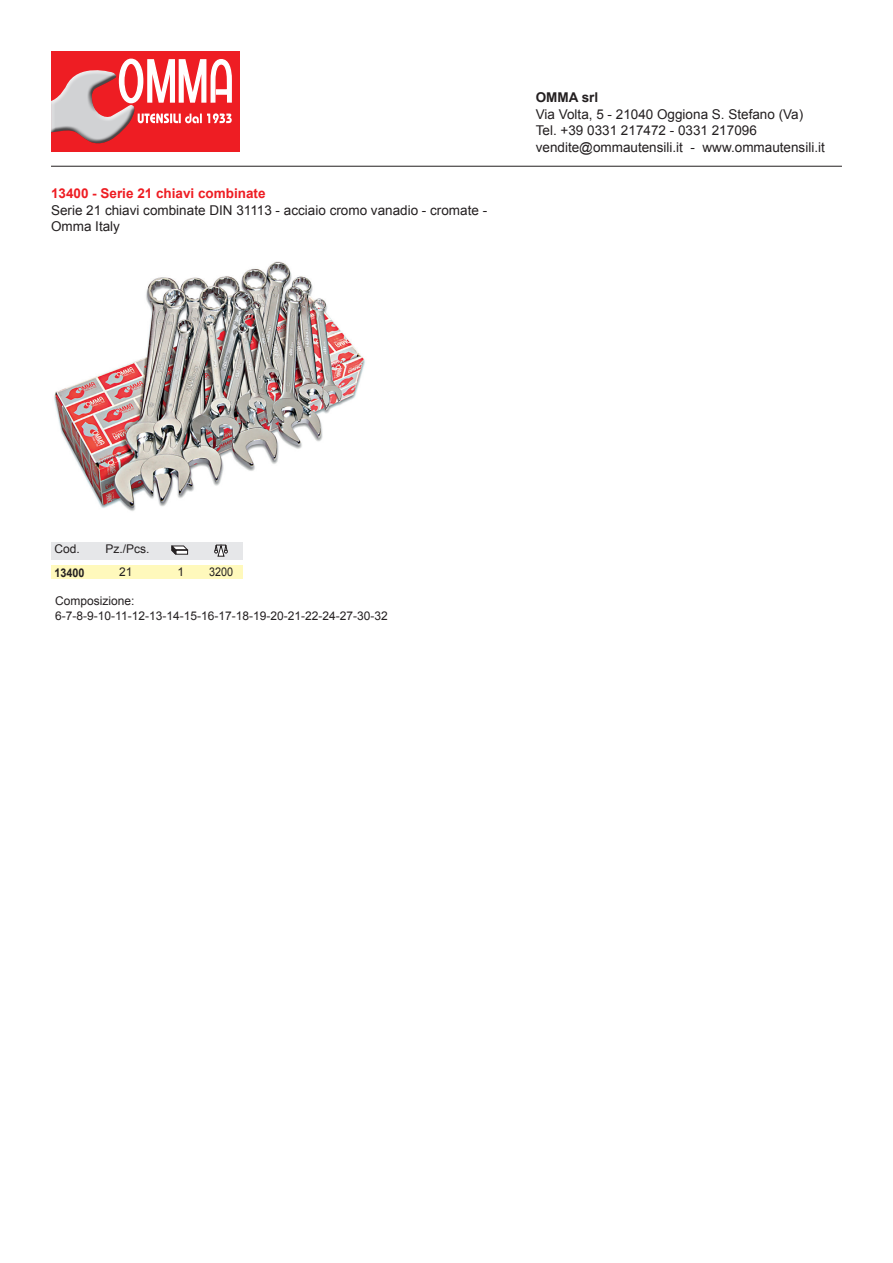
<style>
.page{position:relative;width:893px;height:1263px;background:#fff}
.page>*{position:absolute;margin:0;border:0;box-sizing:border-box;transform-origin:0 0}
.t1{font:13.5px/16.5px "Arial";color:#231f20}
.t2{font:700 13.5px "Arial";color:#ee1d23}
.t3{font:700 13.5px "Arial";color:#231f20}
.t4{font:12px/14.7px "Arial";color:#231f20}
.t5{font:700 12px "Arial";color:#231f20;scale:.9 1}
.t6{font:12px "Arial";color:#231f20;scale:.9 1}
</style>
<div class="page">
<img style="left:54px;top:261px;width:311px;height:250px">
<div style="left:51px;top:51px;width:189px;height:101px;background:#ee1d23"></div>
<svg style="left:51px;top:58px;width:181px;height:86px"></svg>
<hr style="left:51px;top:166px;width:791px;height:1px;background:#231f20">
<div style="left:51px;top:566px;width:191px;height:13px;background:#fff9bc"></div>
<div style="left:51px;top:542px;width:191px;height:17px;background:#e6e7e9"></div>
<svg style="left:214px;top:544px;width:14px;height:13px"></svg>
<svg style="left:171px;top:546px;width:17px;height:8px"></svg>
<p class="t2" style="left:51px;top:184px;width:216px">13400 - Serie 21 chiavi combinate</p>
<p class="t1" style="left:51px;top:202px;width:438px">Serie 21 chiavi combinate DIN 31113 - acciaio cromo vanadio - cromate -<br>Omma Italy</p>
<p class="t3" style="left:536px;top:89px;width:64px">OMMA srl</p>
<p class="t1" style="left:536px;top:106px;width:291px">Via Volta, 5 - 21040 Oggiona S. Stefano (Va)<br>Tel. +39 0331 217472 - 0331 217096 vendite@ommautensili.it - www.ommautensili.it</p>
<p class="t4" style="left:54px;top:542px;width:27px">Cod.</p>
<p class="t5" style="left:54px;top:565px;width:35px">13400</p>
<p class="t4" style="left:106px;top:538px;width:46px;line-height:22.5px;text-align:center">Pz./Pcs.<br>21</p>
<p class="t4" style="left:177px;top:564px;width:8px">1</p>
<p class="t6" style="left:209px;top:564px;width:28px">3200</p>
<p class="t4" style="left:55px;top:594px;width:334px">Composizione:<br>6-7-8-9-10-11-12-13-14-15-16-17-18-19-20-21-22-24-27-30-32</p>
</div>
